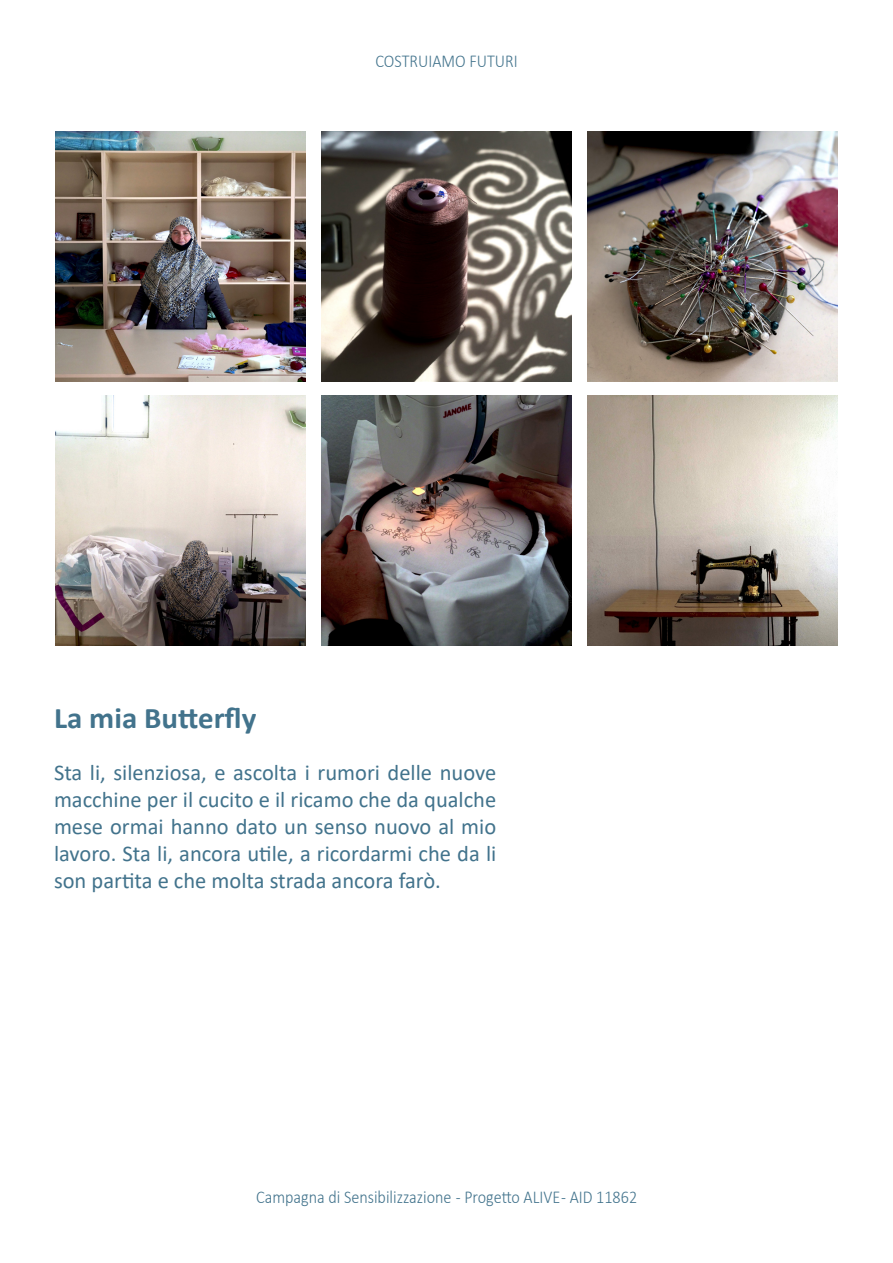
<style>
.page{position:relative;width:893px;height:1263px;background:#fff}
.page>*{position:absolute;margin:0;border:0;box-sizing:border-box;transform-origin:0 0}
.t1{font:700 30px "Calibri";color:#42738c}
.t2{font:22.5px/27px "Calibri";color:#42738c;text-align:justify}
.t3{font:300 18.15px "Calibri";color:#42738c;scale:.89 1}
</style>
<div class="page">
<img style="left:55px;top:132px;width:250px;height:250px">
<img style="left:322px;top:132px;width:250px;height:250px">
<img style="left:588px;top:132px;width:250px;height:250px">
<img style="left:55px;top:396px;width:250px;height:250px">
<img style="left:322px;top:396px;width:250px;height:250px">
<img style="left:588px;top:396px;width:250px;height:250px">
<p class="t3" style="left:375px;top:49px;width:161px">COSTRUIAMO FUTURI</p>
<p class="t1" style="left:54px;top:697px;width:204px">La mia Butterfly</p>
<p class="t2" style="left:54px;top:758px;width:444px">Sta li, silenziosa, e ascolta i rumori delle nuove macchine per il cucito e il ricamo che da qualche mese ormai hanno dato un senso nuovo al mio lavoro. Sta li, ancora utile, a ricordarmi che da li son partita e che molta strada ancora farò.</p>
<p class="t3" style="left:256px;top:1185px;width:430px">Campagna di Sensibilizzazione - Progetto ALIVE - AID 11862</p>
</div>
